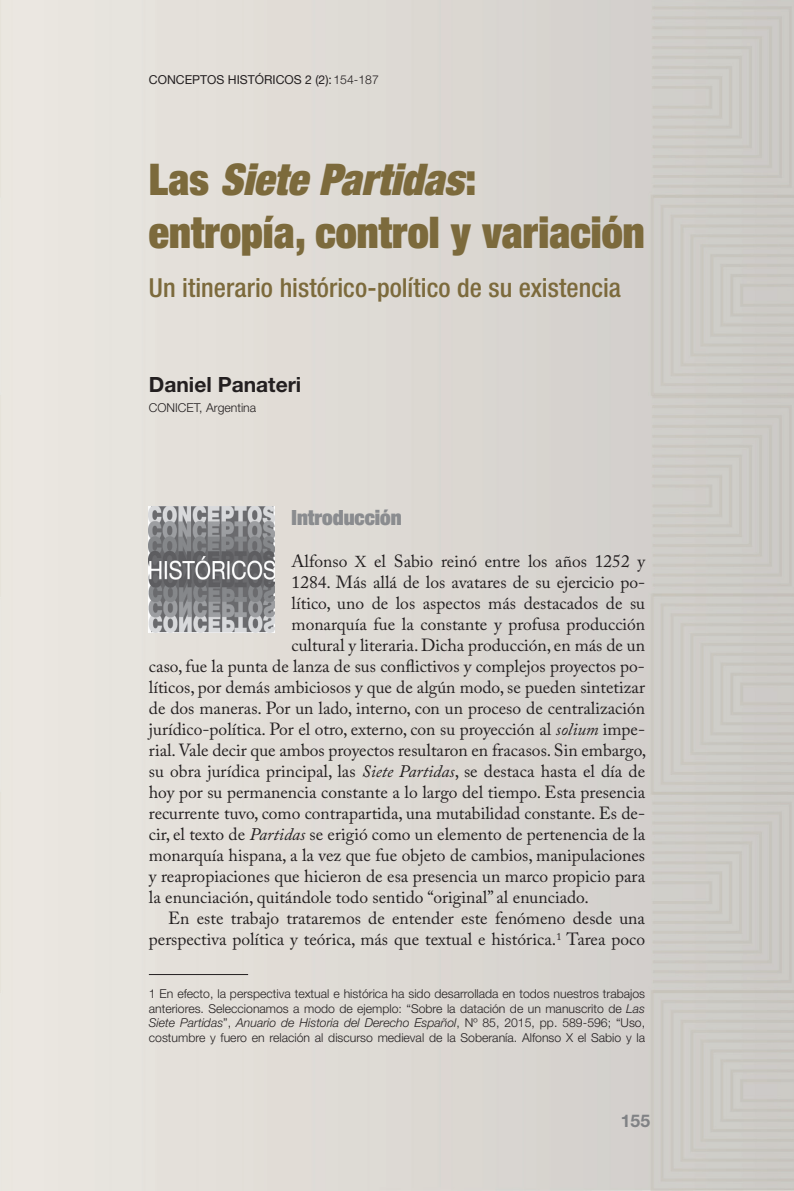
<style>
.page{position:relative;width:794px;height:1191px;background:#fff}
.page>*{position:absolute;margin:0;border:0;box-sizing:border-box;transform-origin:0 0}
.t1{font:900 expanded 43.75px/52.5px "Helvetica Neue";color:#7c6a3c;scale:.96 1}
.t2{font:500 condensed 26.25px "Helvetica Neue";color:#7c6a3c}
.t3{font:700 21px "Helvetica Neue";color:#231f20}
.t4{font:900 expanded 21px "Helvetica Neue";color:#8a8c8f}
.t5{font:17.5px "Adobe Caslon Pro";color:#231f20}
.t6{font:700 17.5px "Helvetica Neue";color:#808285}
.t7{font:300 12.25px/14.7px "Helvetica Neue";color:#231f20;text-align:justify}
.t8{font:12.25px "Helvetica Neue";color:#231f20}
.s1{font-weight:300}
.s2{font-style:italic}
.s3{font-size:15.75px}
</style>
<div class="page">
<img style="left:0;top:0;width:794px;height:1191px">
<hr style="left:149px;top:974px;width:99px;height:1px;background:#231f20">
<img style="left:149px;top:506px;width:125px;height:126px">
<p class="t8" style="left:149px;top:71px;width:231px">CONCEPTOS HISTÓRICOS 2 (2):<span class="s1">154-187</span></p>
<h1 class="t1" style="left:149px;top:152px;width:518px">Las <span class="s2">Siete Partidas</span>:<br>entropía, control y variación</h1>
<h2 class="t2" style="left:149px;top:272px;width:473px">Un itinerario histórico-político de su existencia</h2>
<p class="t3" style="left:149px;top:371px;width:154px">Daniel Panateri</p>
<p class="t7" style="left:149px;top:400px;width:109px">CONICET, Argentina</p>
<p class="t4" style="left:291px;top:504px;width:112px">Introducción</p>
<p class="t5" style="left:291px;top:551px;width:355px">Alfonso <span class="s3">X</span> el Sabio reinó entre los años 1252 y</p>
<p class="t5" style="left:291px;top:572px;width:355px">1284. Más allá de los avatares de su ejercicio po-</p>
<p class="t5" style="left:291px;top:593px;width:355px">lítico, uno de los aspectos más destacados de su</p>
<p class="t5" style="left:291px;top:614px;width:355px">monarquía fue la constante y profusa producción</p>
<p class="t5" style="left:291px;top:635px;width:355px">cultural y literaria. Dicha producción, en más de un</p>
<p class="t5" style="left:149px;top:656px;width:497px">caso, fue la punta de lanza de sus conflictivos y complejos proyectos po-</p>
<p class="t5" style="left:149px;top:677px;width:498px">líticos, por demás ambiciosos y que de algún modo, se pueden sintetizar</p>
<p class="t5" style="left:149px;top:698px;width:497px">de dos maneras. Por un lado, interno, con un proceso de centralización</p>
<p class="t5" style="left:149px;top:719px;width:498px">jurídico-política. Por el otro, externo, con su proyección al <span class="s2">solium</span> impe-</p>
<p class="t5" style="left:149px;top:740px;width:499px">rial. Vale decir que ambos proyectos resultaron en fracasos. Sin embargo,</p>
<p class="t5" style="left:149px;top:761px;width:498px">su obra jurídica principal, las <span class="s2">Siete Partidas</span>, se destaca hasta el día de</p>
<p class="t5" style="left:149px;top:782px;width:498px">hoy por su permanencia constante a lo largo del tiempo. Esta presencia</p>
<p class="t5" style="left:149px;top:803px;width:498px">recurrente tuvo, como contrapartida, una mutabilidad constante. Es de-</p>
<p class="t5" style="left:149px;top:824px;width:498px">cir, el texto de <span class="s2">Partidas</span> se erigió como un elemento de pertenencia de la</p>
<p class="t5" style="left:149px;top:845px;width:498px">monarquía hispana, a la vez que fue objeto de cambios, manipulaciones</p>
<p class="t5" style="left:149px;top:866px;width:498px">y reapropiaciones que hicieron de esa presencia un marco propicio para</p>
<p class="t5" style="left:149px;top:887px;width:441px">la enunciación, quitándole todo sentido “original” al enunciado.</p>
<p class="t5" style="left:168px;top:908px;width:478px">En este trabajo trataremos de entender este fenómeno desde una</p>
<p class="t5" style="left:149px;top:929px;width:498px">perspectiva política y teórica, más que textual e histórica.<sup>1</sup> Tarea poco</p>
<p class="t7" style="left:149px;top:986px;width:498px">1 En efecto, la perspectiva textual e histórica ha sido desarrollada en todos nuestros trabajos anteriores. Seleccionamos a modo de ejemplo: “Sobre la datación de un manuscrito de <span class="s2">Las Siete Partidas</span>”, <span class="s2">Anuario de Historia del Derecho Español</span>, Nº 85, 2015, pp. 589-596; “Uso, costumbre y fuero en relación al discurso medieval de la Soberanía. Alfonso X el Sabio y la</p>
<p class="t6" style="left:621px;top:1110px;width:31px">155</p>
</div>
